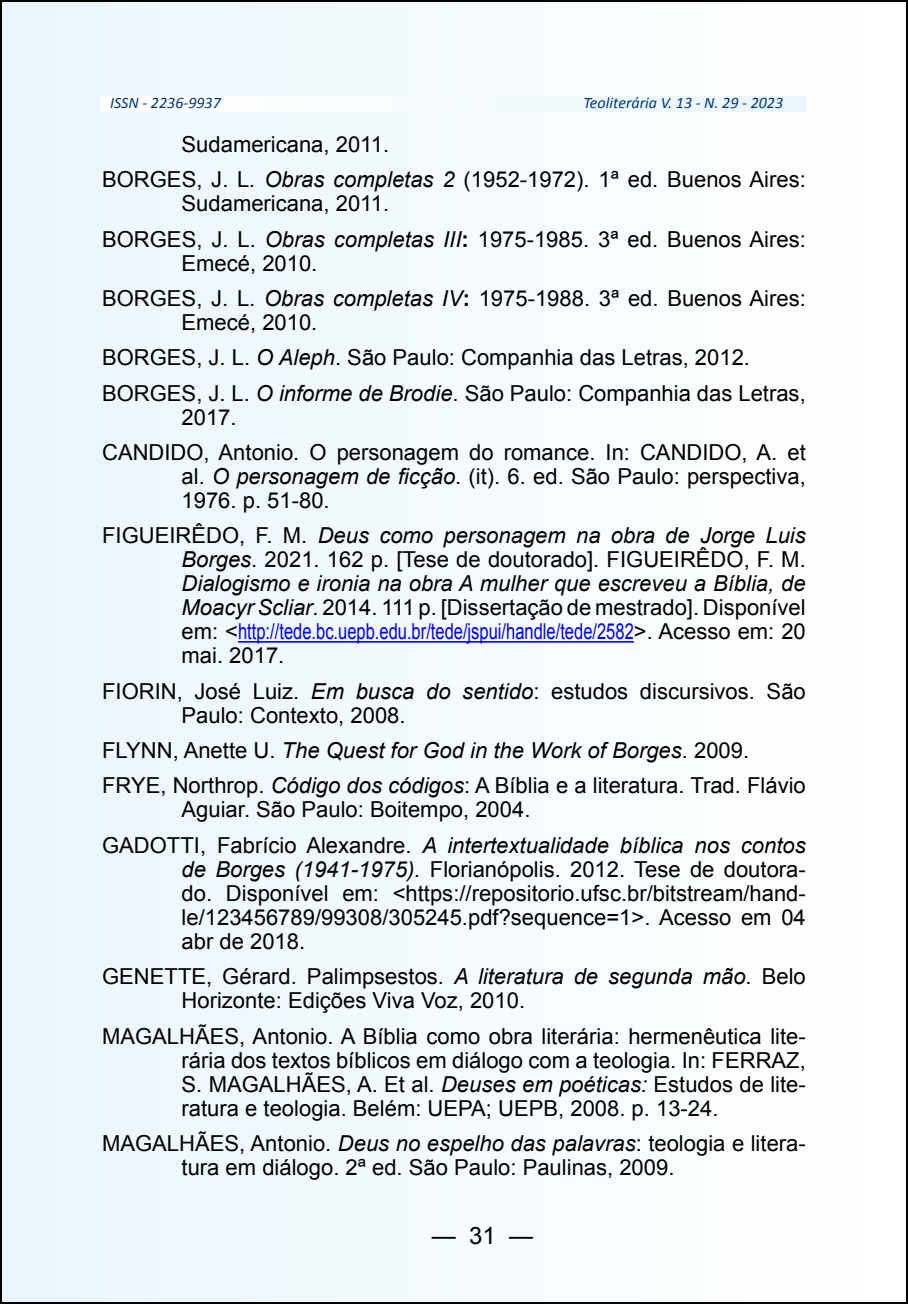
<style>
.page{position:relative;width:908px;height:1304px;background:#fff}
.page>*{position:absolute;margin:0;border:0;box-sizing:border-box;transform-origin:0 0}
.t1{font:24px "Arial";color:#000}
.t2{font:22px/24px "Arial";color:#000}
.t3{font:italic 16px "Calibri";color:#003882}
.s1{font-style:italic}
.s2{font-weight:700}
.s3{color:#00f}
</style>
<div class="page">
<div style="left:1px;top:1px;width:905px;height:1302px;background:#f4fbfe"></div>
<hr style="left:238px;top:641px;width:395px;height:2px;background:#00f">
<p class="t3" style="left:110px;top:92px;width:112px">ISSN - 2236-9937</p>
<p class="t3" style="left:583px;top:92px;width:201px">Teoliterária V. 13 - N. 29 - 2023</p>
<p class="t2" style="left:102px;top:127px;width:704px;line-height:35.4px;text-indent:79px">Sudamericana, 2011.<br>BORGES, J. L<span class="s1">. Obras completas 2</span> (1952-1972). 1ª ed. Buenos Aires:</p>
<p class="t2" style="left:102px;top:186px;width:704px;line-height:35.4px;text-indent:79px">Sudamericana, 2011.<br>BORGES, J. L. <span class="s1">Obras completas III</span><span class="s2">:</span> 1975-1985. 3ª ed. Buenos Aires:</p>
<p class="t2" style="left:102px;top:246px;width:704px;line-height:35.4px;text-indent:79px">Emecé, 2010.<br>BORGES, J. L. <span class="s1">Obras completas IV</span><span class="s2">:</span> 1975-1988. 3ª ed. Buenos Aires:</p>
<p class="t2" style="left:102px;top:305px;width:704px;line-height:35.4px;text-indent:79px">Emecé, 2010.<br>BORGES, J. L. <span class="s1">O Aleph</span>. São Paulo: Companhia das Letras, 2012.<br>BORGES, J. L. <span class="s1">O informe de Brodie</span>. São Paulo: Companhia das Letras,</p>
<p class="t2" style="left:102px;top:400px;width:704px;line-height:35.4px;text-indent:79px">2017.<br>CANDIDO, Antonio. O personagem do romance. In: CANDIDO, A. et</p>
<p class="t2" style="left:181px;top:465px;width:625px">al. <span class="s1">O personagem de ficção</span>. (it). 6. ed. São Paulo: perspectiva,<br>1976. p. 51-80.</p>
<p class="t2" style="left:181px;top:524px;width:625px;text-align:justify;text-indent:-79px">FIGUEIRÊDO, F. M. <span class="s1">Deus como personagem na obra de Jorge Luis Borges</span>. 2021. 162 p. [Tese de doutorado]. FIGUEIRÊDO, F. M.<br><span class="s1">Dialogismo e ironia na obra A mulher que escreveu a Bíblia, de Moacyr Scliar</span>. 2014. 111 p. [Dissertação de mestrado]. Disponível em: &lt;<span class="s3">http://tede.bc.uepb.edu.br/tede/jspui/handle/tede/2582</span>&gt;. Acesso em: 20 mai. 2017.</p>
<p class="t2" style="left:181px;top:679px;width:625px;text-indent:-79px">FIORIN, José Luiz. <span class="s1">Em busca do sentido</span>: estudos discursivos. São<br>Paulo: Contexto, 2008.</p>
<p class="t2" style="left:102px;top:733px;width:704px;line-height:35.4px">FLYNN, Anette U. <span class="s1">The Quest for God in the Work of Borges</span>. 2009.<br>FRYE, Northrop. <span class="s1">Código dos códigos</span>: A Bíblia e a literatura. Trad. Flávio</p>
<p class="t2" style="left:102px;top:792px;width:704px;line-height:35.4px;text-indent:79px">Aguiar. São Paulo: Boitempo, 2004.<br>GADOTTI, Fabrício Alexandre. <span class="s1">A intertextualidade bíblica nos contos</span></p>
<p class="t2" style="left:181px;top:857px;width:625px;text-align:justify"><span class="s1">de Borges (1941-1975).</span> Florianópolis. 2012. Tese de doutora&shy;do. Disponível em: &lt;https://repositorio.ufsc.br/bitstream/hand&shy;le/123456789/99308/305245.pdf?sequence=1&gt;. Acesso em 04 abr de 2018.</p>
<p class="t2" style="left:181px;top:965px;width:625px;text-indent:-79px">GENETTE, Gérard. Palimpsestos. <span class="s1">A literatura de segunda mão</span>. Belo<br>Horizonte: Edições Viva Voz, 2010.</p>
<p class="t2" style="left:181px;top:1024px;width:625px;text-align:justify;text-indent:-79px">MAGALHÃES, Antonio. A Bíblia como obra literária: hermenêutica lite&shy;rária dos textos bíblicos em diálogo com a teologia. In: FERRAZ, S. MAGALHÃES, A. Et al. <span class="s1">Deuses em poéticas:</span> Estudos de lite&shy;ratura e teologia. Belém: UEPA; UEPB, 2008. p. 13-24.</p>
<p class="t2" style="left:181px;top:1131px;width:625px;text-indent:-79px">MAGALHÃES, Antonio. <span class="s1">Deus no espelho das palavras</span>: teologia e litera&shy;tura em diálogo. 2ª ed. São Paulo: Paulinas, 2009.</p>
<p class="t1" style="left:431px;top:1219px;width:103px">— 31 —</p>
</div>
